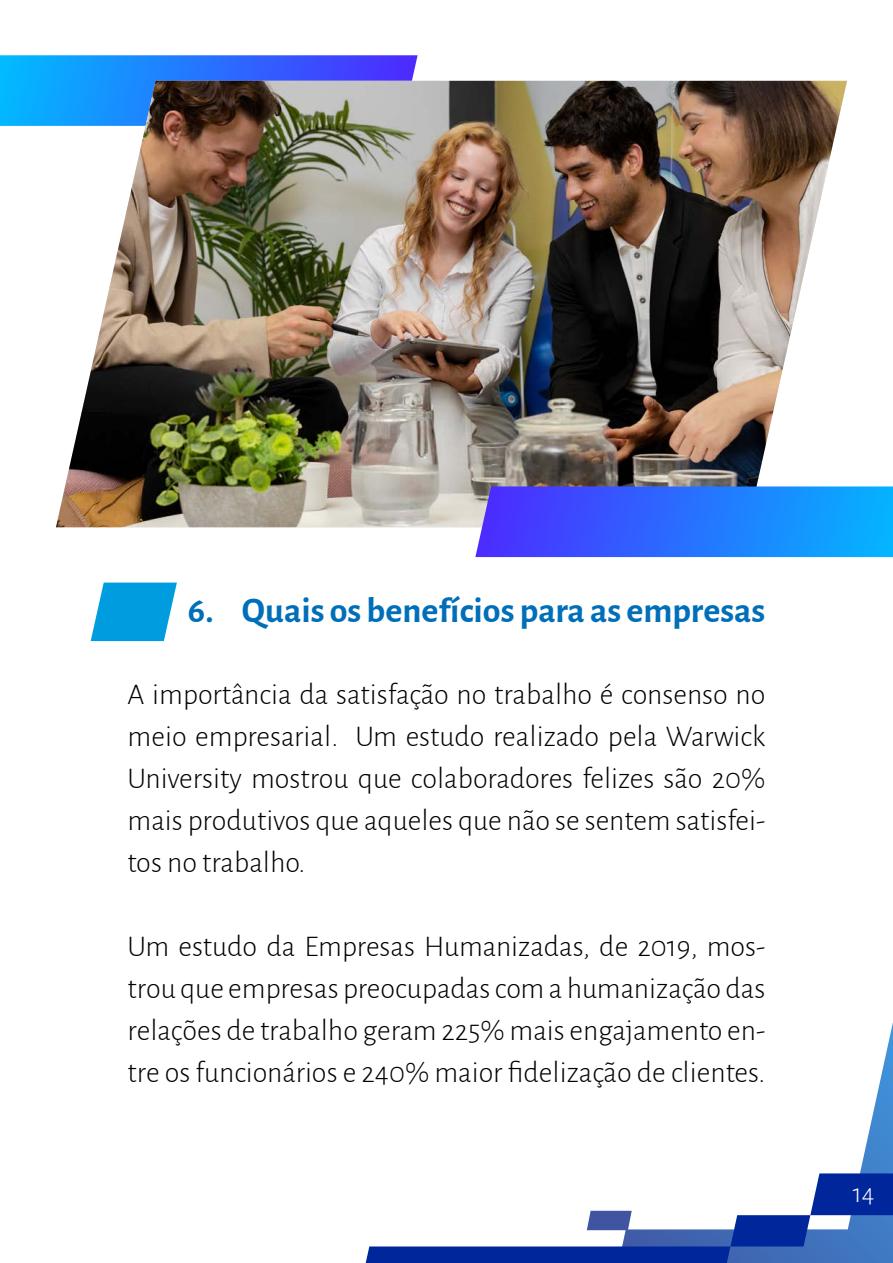
<style>
.page{position:relative;width:893px;height:1263px;background:#fff}
.page>*{position:absolute;margin:0;border:0;box-sizing:border-box;transform-origin:0 0}
.t1{font:700 36px "Alegreya Sans";color:#006fb9}
.t2{font:300 30px/42px "Alegreya Sans";color:#000;text-align:justify}
.t3{font:300 27px "Alegreya Sans";color:#fff}
</style>
<div class="page">
<svg style="left:860px;top:1022px;width:33px;height:151px"></svg>
<svg style="left:366px;top:1173px;width:527px;height:90px"></svg>
<svg style="left:0;top:55px;width:418px;height:71px;background:#2580fe"></svg>
<img style="left:56px;top:81px;width:791px;height:446px">
<svg style="left:475px;top:486px;width:418px;height:71px;background:#2b71fc"></svg>
<svg style="left:91px;top:583px;width:86px;height:58px;background:#26aae4"></svg>
<p class="t1" style="left:188px;top:584px;width:579px">6. Quais os benefícios para as empresas</p>
<p class="t2" style="left:128px;top:673px;width:639px">A importância da satisfação no trabalho é consenso no meio empresarial. Um estudo realizado pela Warwick University mostrou que colaboradores felizes são 20% mais produtivos que aqueles que não se sentem satisfei&shy;tos no trabalho.</p>
<p class="t2" style="left:128px;top:925px;width:639px">Um estudo da Empresas Humanizadas, de 2019, mos&shy;trou que empresas preocupadas com a humanização das relações de trabalho geram 225% mais engajamento en&shy;tre os funcionários e 240% maior fidelização de clientes.</p>
<p class="t3" style="left:853px;top:1175px;width:23px">14</p>
</div>
